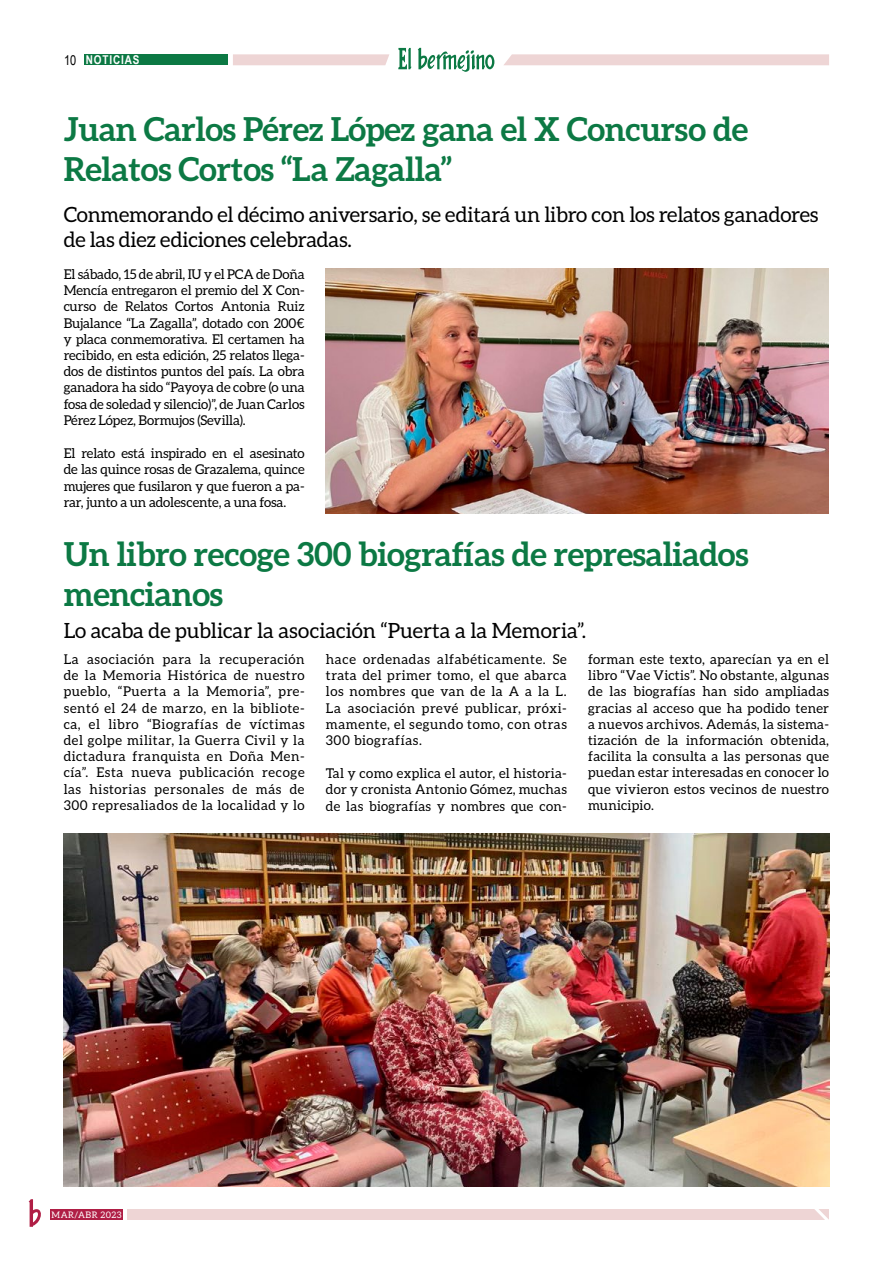
<style>
.page{position:relative;width:893px;height:1263px;background:#fff}
.page>*{position:absolute;margin:0;border:0;box-sizing:border-box;transform-origin:0 0}
.t1{font:700 33px/39.6px "Aleo";letter-spacing:-.01em;color:#0c7944}
.t2{font:21px/25.2px "Aleo";letter-spacing:-.01em;color:#000}
.t3{font:13.5px/16.2px "Aleo";letter-spacing:.02em;color:#000;text-align:justify}
.t4{font:13.5px "Arial Narrow";color:#000}
.t5{font:700 12.15px "Arial Narrow";letter-spacing:.07em;color:#fff}
.t6{font:9px "Aleo";letter-spacing:.05em;color:#fff}
</style>
<div class="page">
<div style="left:128px;top:1209px;width:701px;height:11px;background:#eed5d5"></div>
<svg style="left:814px;top:1209px;width:15px;height:11px"></svg>
<svg style="left:29px;top:1199px;width:12px;height:28px"></svg>
<div style="left:50px;top:1209px;width:73px;height:11px;background:#b01e45"></div>
<svg style="left:504px;top:54px;width:325px;height:11px;background:#eed6d6"></svg>
<svg style="left:233px;top:54px;width:156px;height:11px;background:#eed6d6"></svg>
<svg style="left:398px;top:48px;width:14px;height:21px"></svg>
<svg style="left:418px;top:48px;width:76px;height:24px"></svg>
<div style="left:85px;top:54px;width:143px;height:11px;background:#0c7944"></div>
<img style="left:64px;top:834px;width:765px;height:352px">
<img style="left:326px;top:268px;width:503px;height:246px">
<p class="t4" style="left:64px;top:51px;width:14px">10</p>
<p class="t5" style="left:86px;top:51px;width:55px">NOTICIAS</p>
<h1 class="t1" style="left:64px;top:109px;width:686px">Juan Carlos Pérez López gana el X Concurso de<br>Relatos Cortos “La Zagalla”</h1>
<h2 class="t2" style="left:64px;top:201px;width:756px">Conmemorando el décimo aniversario, se editará un libro con los relatos ganadores de las diez ediciones celebradas.</h2>
<p class="t3" style="left:64px;top:266px;width:242px">El sábado, 15 de abril, IU y el PCA de Doña Mencía entregaron el premio del X Con&shy;curso de Relatos Cortos Antonia Ruiz Bujalance “La Zagalla”, dotado con 200€ y placa conmemorativa. El certamen ha recibido, en esta edición, 25 relatos llega&shy;dos de distintos puntos del país. La obra ganadora ha sido “Payoya de cobre (o una fosa de soledad y silencio)”, de Juan Carlos Pérez López, Bormujos (Sevilla).</p>
<p class="t3" style="left:64px;top:445px;width:242px">El relato está inspirado en el asesinato de las quince rosas de Grazalema, quince mujeres que fusilaron y que fueron a pa&shy;rar, junto a un adolescente, a una fosa.</p>
<h1 class="t1" style="left:64px;top:534px;width:686px">Un libro recoge 300 biografías de represaliados mencianos</h1>
<h2 class="t2" style="left:64px;top:618px;width:524px">Lo acaba de publicar la asociación “Puerta a la Memoria”.</h2>
<p class="t3" style="left:64px;top:651px;width:242px">La asociación para la recuperación de la Memoria Histórica de nuestro pueblo, “Puerta a la Memoria”, pre&shy;sentó el 24 de marzo, en la bibliote&shy;ca, el libro “Biografías de víctimas del golpe militar, la Guerra Civil y la dictadura franquista en Doña Men&shy;cía”. Esta nueva publicación recoge las historias personales de más de 300 represaliados de la localidad y lo</p>
<p class="t3" style="left:326px;top:651px;width:242px">hace ordenadas alfabéticamente. Se trata del primer tomo, el que abarca los nombres que van de la A a la L.<br>La asociación prevé publicar, próxi&shy;mamente, el segundo tomo, con otras 300 biografías.</p>
<p class="t3" style="left:326px;top:765px;width:242px">Tal y como explica el autor, el historia&shy;dor y cronista Antonio Gómez, muchas de las biografías y nombres que con-</p>
<p class="t3" style="left:588px;top:651px;width:242px">forman este texto, aparecían ya en el libro “Vae Victis”. No obstante, algunas de las biografías han sido ampliadas gracias al acceso que ha podido tener a nuevos archivos. Además, la sistema&shy;tización de la información obtenida, facilita la consulta a las personas que puedan estar interesadas en conocer lo que vivieron estos vecinos de nuestro municipio.</p>
<p class="t6" style="left:52px;top:1210px;width:71px">MAR/ABR 2023</p>
</div>
